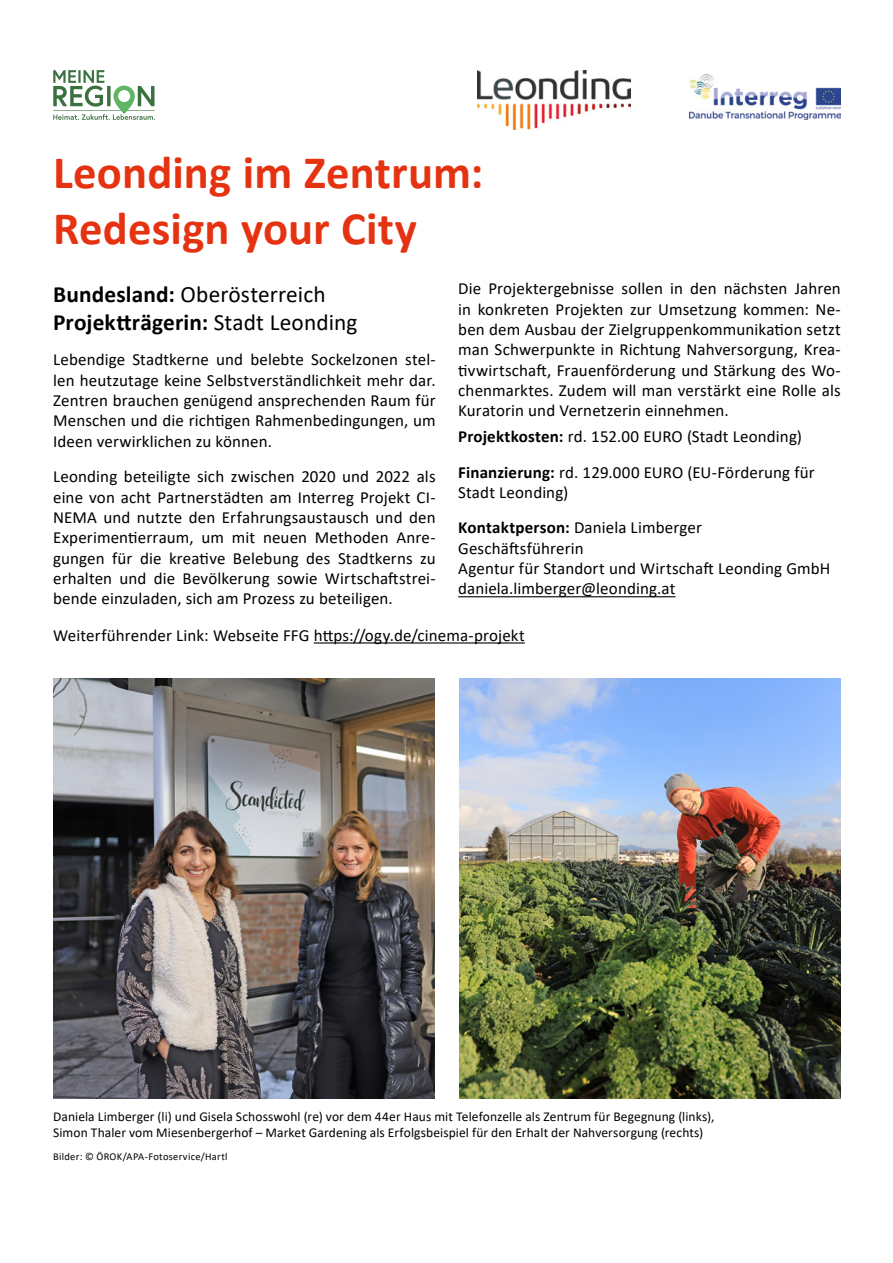
<style>
.page{position:relative;width:893px;height:1263px;background:#fff}
.page>*{position:absolute;margin:0;border:0;box-sizing:border-box;transform-origin:0 0}
.HL1{font:700 46.65px/55.9px "Calibri";letter-spacing:.005em;color:#e53312}
.Projekt{font:700 23.4px "Calibri";letter-spacing:.005em;color:#000}
.Projekt-2{font:23.4px "Calibri";letter-spacing:.005em;color:#000}
.Copy{font:16.95px/20.4px "Calibri";letter-spacing:.005em;color:#000;text-align:justify}
.Copy_Projektkosten_etc{font:16.95px/20.4px "Calibri";letter-spacing:.005em;color:#000}
.Copy_WF_Links{font:16.95px "Calibri";letter-spacing:.005em;color:#000}
.Bilduntertext{font:13.5px "Calibri";letter-spacing:.005em;color:#000}
.Bildnachweis{font:10.5px "Calibri";letter-spacing:.025em;color:#000}
.s1{font-weight:700}
.s2{font-weight:400}
</style>
<div class="page">
<hr style="left:458px;top:596px;width:217px;height:1px;background:#000">
<svg style="left:53px;top:70px;width:102px;height:50px"></svg>
<hr style="left:314px;top:642px;width:211px;height:1px;background:#000">
<img style="left:53px;top:679px;width:382px;height:419px">
<img style="left:459px;top:679px;width:382px;height:419px">
<img style="left:477px;top:70px;width:153px;height:59px">
<img style="left:689px;top:75px;width:152px;height:44px">
<h1 class="HL1" style="left:53px;top:144px;width:432px">Leonding im Zentrum:<br>Redesign your City</h1>
<p class="Projekt-2" style="left:53px;top:278px;width:274px"><span class="s1">Bundesland:</span> Oberösterreich</p>
<p class="Projekt" style="left:53px;top:306px;width:306px">Projektträgerin: <span class="s2">Stadt Leonding</span></p>
<p class="Copy" style="left:53px;top:349px;width:384px">Lebendige Stadtkerne und belebte Sockelzonen stel&shy;len heutzutage keine Selbstverständlichkeit mehr dar.<br>Zentren brauchen genügend ansprechenden Raum für Menschen und die richtigen Rahmenbedingungen, um Ideen verwirklichen zu können.</p>
<p class="Copy" style="left:53px;top:466px;width:384px">Leonding beteiligte sich zwischen 2020 und 2022 als eine von acht Partnerstädten am Interreg Projekt CI-NEMA und nutzte den Erfahrungsaustausch und den Experimentierraum, um mit neuen Methoden Anre&shy;gungen für die kreative Belebung des Stadtkerns zu erhalten und die Bevölkerung sowie Wirtschaftstrei&shy;bende einzuladen, sich am Prozess zu beteiligen.</p>
<p class="Copy" style="left:458px;top:278px;width:384px">Die Projektergebnisse sollen in den nächsten Jahren in konkreten Projekten zur Umsetzung kommen: Ne&shy;ben dem Ausbau der Zielgruppenkommunikation setzt man Schwerpunkte in Richtung Nahversorgung, Krea&shy;tivwirtschaft, Frauenförderung und Stärkung des Wo&shy;chenmarktes. Zudem will man verstärkt eine Rolle als Kuratorin und Vernetzerin einnehmen.</p>
<p class="Copy" style="left:458px;top:426px;width:345px"><span class="s1">Projektkosten:</span> rd. 152.00 EURO (Stadt Leonding)</p>
<p class="Copy_Projektkosten_etc" style="left:458px;top:461px;width:358px"><span class="s1">Finanzierung:</span> rd. 129.000 EURO (EU-Förderung für<br>Stadt Leonding)</p>
<p class="Copy_Projektkosten_etc" style="left:458px;top:517px;width:245px"><span class="s1">Kontaktperson:</span> Daniela Limberger<br>Geschäftsführerin</p>
<p class="Copy_Projektkosten_etc" style="left:458px;top:558px;width:374px">Agentur für Standort und Wirtschaft Leonding GmbH</p>
<p class="Copy_Projektkosten_etc" style="left:458px;top:578px;width:219px">daniela.limberger@leonding.at</p>
<p class="Copy_WF_Links" style="left:53px;top:623px;width:473px">Weiterführender Link: Webseite FFG https://ogy.de/cinema-projekt</p>
<p class="Bilduntertext" style="left:53px;top:1107px;width:663px">Daniela Limberger (li) und Gisela Schosswohl (re) vor dem 44er Haus mit Telefonzelle als Zentrum für Begegnung (links),</p>
<p class="Bilduntertext" style="left:53px;top:1123px;width:652px">Simon Thaler vom Miesenbergerhof – Market Gardening als Erfolgsbeispiel für den Erhalt der Nahversorgung (rechts)</p>
<p class="Bildnachweis" style="left:53px;top:1149px;width:176px">Bilder: © ÖROK/APA-Fotoservice/Hartl</p>
</div>
